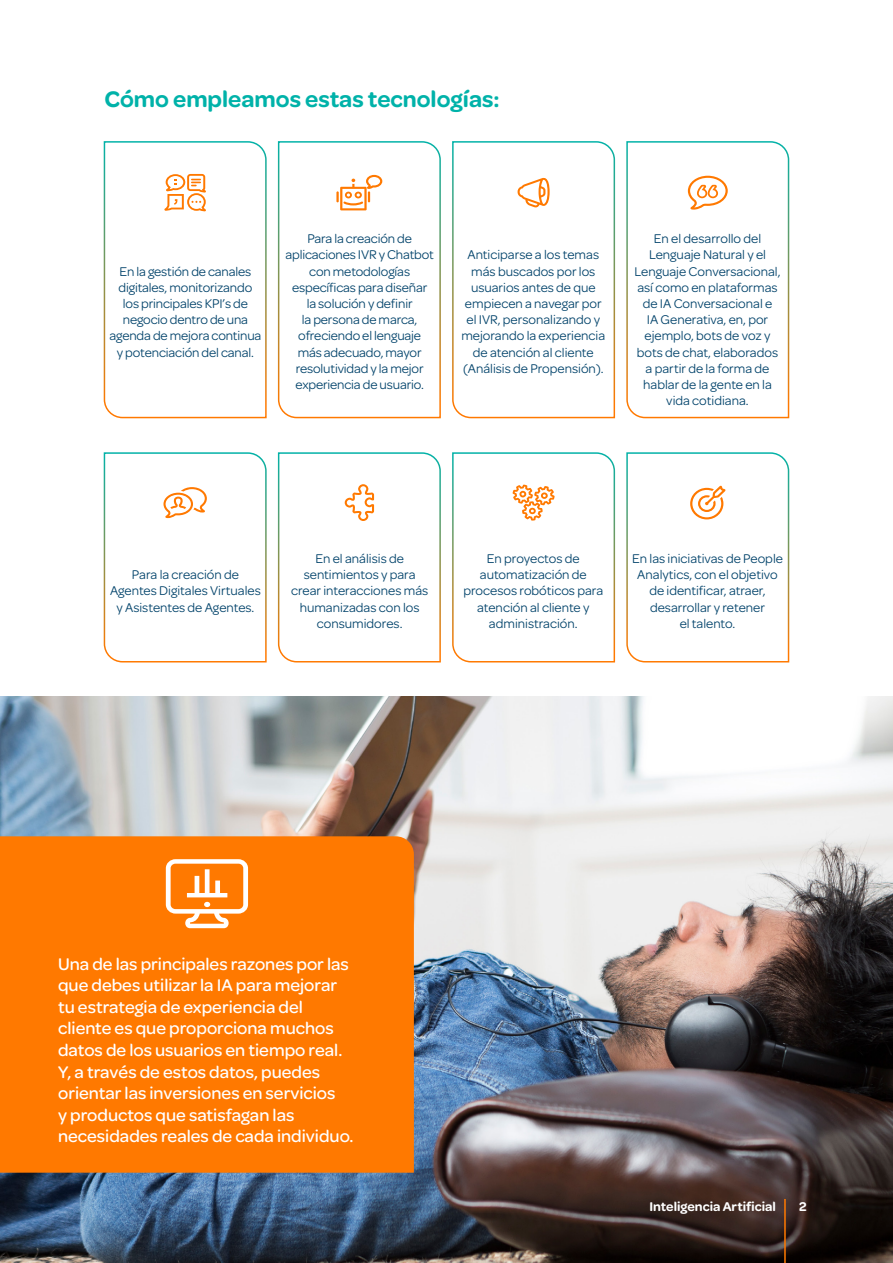
<style>
.page{position:relative;width:893px;height:1263px;background:#fff}
.page>*{position:absolute;margin:0;border:0;box-sizing:border-box;transform-origin:0 0}
.t1{font:600 24px "Omnes";color:#00b2a9}
.t2{font:500 18px/21.6px "Omnes";color:#fff}
.t3{font:13.5px/16.2px "Omnes";color:#01426a;text-align:center}
.t4{font:600 13.5px "Omnes";color:#fff}
</style>
<div class="page">
<img style="left:0;top:696px;width:893px;height:567px">
<hr style="left:784px;top:1199px;width:2px;height:64px;background:#ff7900">
<div style="left:0;top:836px;width:414px;height:337px;background:#ff7900"></div>
<svg style="left:103px;top:141px;width:164px;height:278px"></svg>
<svg style="left:277px;top:141px;width:164px;height:278px"></svg>
<svg style="left:452px;top:141px;width:164px;height:278px"></svg>
<svg style="left:626px;top:141px;width:164px;height:278px"></svg>
<svg style="left:164px;top:174px;width:42px;height:37px"></svg>
<svg style="left:336px;top:175px;width:46px;height:35px"></svg>
<svg style="left:518px;top:178px;width:32px;height:29px"></svg>
<svg style="left:688px;top:176px;width:40px;height:34px"></svg>
<svg style="left:103px;top:452px;width:164px;height:211px"></svg>
<svg style="left:277px;top:452px;width:164px;height:211px"></svg>
<svg style="left:452px;top:452px;width:164px;height:211px"></svg>
<svg style="left:626px;top:452px;width:164px;height:211px"></svg>
<svg style="left:166px;top:859px;width:82px;height:69px"></svg>
<h1 class="t1" style="left:104px;top:82px;width:397px">Cómo empleamos estas tecnologías:</h1>
<p class="t3" style="left:109px;top:262px;width:153px">En la gestión de canales digitales, monitorizando los principales KPI’s de negocio dentro de una agenda de mejora continua y potenciación del canal.</p>
<p class="t3" style="left:285px;top:230px;width:150px">Para la creación de aplicaciones IVR y Chatbot con metodologías específicas para diseñar<br>la solución y definir<br>la persona de marca, ofreciendo el lenguaje más adecuado, mayor resolutividad y la mejor experiencia de usuario.</p>
<p class="t3" style="left:461px;top:246px;width:145px">Anticiparse a los temas más buscados por los usuarios antes de que empiecen a navegar por el IVR, personalizando y mejorando la experiencia de atención al cliente (Análisis de Propensión).</p>
<p class="t3" style="left:634px;top:230px;width:148px">En el desarrollo del<br>Lenguaje Natural y el<br>Lenguaje Conversacional, así como en plataformas de IA Conversacional e<br>IA Generativa, en, por ejemplo, bots de voz y bots de chat, elaborados a partir de la forma de hablar de la gente en la vida cotidiana.</p>
<p class="t3" style="left:110px;top:566px;width:152px">Para la creación de<br>Agentes Digitales Virtuales y Asistentes de Agentes.</p>
<p class="t3" style="left:291px;top:549px;width:139px">En el análisis de sentimientos y para crear interacciones más humanizadas con los consumidores.</p>
<p class="t3" style="left:463px;top:549px;width:141px">En proyectos de automatización de procesos robóticos para atención al cliente y administración.</p>
<p class="t3" style="left:632px;top:549px;width:152px">En las iniciativas de People<br>Analytics, con el objetivo de identificar, atraer, desarrollar y retener<br>el talento.</p>
<p class="t2" style="left:58px;top:952px;width:297px">Una de las principales razones por las que debes utilizar la IA para mejorar tu estrategia de experiencia del cliente es que proporciona muchos datos de los usuarios en tiempo real.<br>Y, a través de estos datos, puedes orientar las inversiones en servicios<br>y productos que satisfagan las necesidades reales de cada individuo.</p>
<p class="t4" style="left:649px;top:1197px;width:128px">Inteligencia Artificial</p>
<p class="t4" style="left:799px;top:1197px;width:9px">2</p>
</div>
